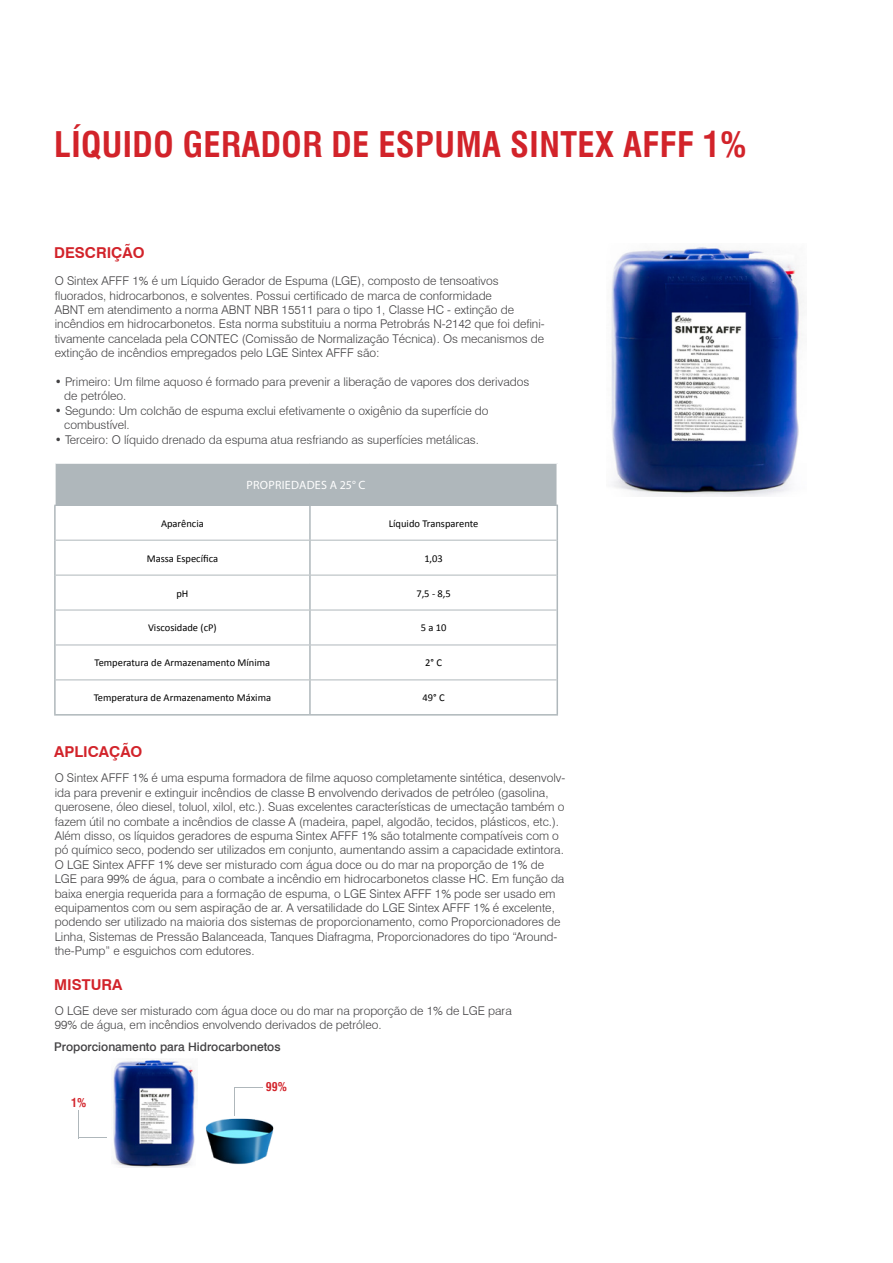
<style>
.page{position:relative;width:893px;height:1263px;background:#fff}
.page>*{position:absolute;margin:0;border:0;box-sizing:border-box;transform-origin:0 0}
.t1{font:700 condensed 34.5px "Swiss 721 BT";letter-spacing:.015em;color:#d2232a}
.t2{font:700 15px "Swiss 721 BT";color:#d2232a}
.t3{font:300 12px/14.4px "Swiss 721 BT";color:#414042}
.t4{font:500 12px "Swiss 721 BT";color:#414042}
.t5{font:12px "Myriad Pro";letter-spacing:.02em;color:#fff}
.t6{font:700 condensed 12px "Swiss 721 BT";color:#d2232a}
.t7{font:10.5px "Calibri";color:#000}
</style>
<div class="page">
<img style="left:611px;top:246px;width:192px;height:250px">
<div style="left:55px;top:463px;width:502px;height:42px;background:#afb7bb"></div>
<hr style="left:556px;top:464px;width:2px;height:41px;background:#fff">
<hr style="left:54px;top:462px;width:256px;height:2px;background:#fff">
<hr style="left:54px;top:464px;width:2px;height:41px;background:#fff">
<hr style="left:310px;top:462px;width:248px;height:2px;background:#fff">
<hr style="left:54px;top:505px;width:256px;height:1px;background:#afb7bb">
<hr style="left:310px;top:505px;width:248px;height:1px;background:#afb7bb">
<hr style="left:56px;top:540px;width:254px;height:1px;background:#afb7bb">
<hr style="left:310px;top:540px;width:247px;height:1px;background:#afb7bb">
<hr style="left:56px;top:575px;width:254px;height:1px;background:#afb7bb">
<hr style="left:310px;top:575px;width:247px;height:1px;background:#afb7bb">
<hr style="left:56px;top:610px;width:254px;height:1px;background:#afb7bb">
<hr style="left:310px;top:610px;width:247px;height:1px;background:#afb7bb">
<hr style="left:56px;top:645px;width:254px;height:1px;background:#afb7bb">
<hr style="left:310px;top:645px;width:247px;height:1px;background:#afb7bb">
<hr style="left:56px;top:679px;width:254px;height:1px;background:#afb7bb">
<hr style="left:310px;top:679px;width:247px;height:1px;background:#afb7bb">
<hr style="left:54px;top:506px;width:2px;height:34px;background:#afb7bb">
<hr style="left:309px;top:506px;width:2px;height:34px;background:#afb7bb">
<hr style="left:556px;top:506px;width:2px;height:34px;background:#afb7bb">
<hr style="left:54px;top:540px;width:2px;height:35px;background:#afb7bb">
<hr style="left:309px;top:540px;width:2px;height:35px;background:#afb7bb">
<hr style="left:556px;top:540px;width:2px;height:35px;background:#afb7bb">
<hr style="left:54px;top:575px;width:2px;height:35px;background:#afb7bb">
<hr style="left:309px;top:575px;width:2px;height:35px;background:#afb7bb">
<hr style="left:556px;top:575px;width:2px;height:35px;background:#afb7bb">
<hr style="left:54px;top:610px;width:2px;height:35px;background:#afb7bb">
<hr style="left:309px;top:610px;width:2px;height:35px;background:#afb7bb">
<hr style="left:556px;top:610px;width:2px;height:35px;background:#afb7bb">
<hr style="left:54px;top:645px;width:2px;height:35px;background:#afb7bb">
<hr style="left:309px;top:645px;width:2px;height:34px;background:#afb7bb">
<hr style="left:556px;top:645px;width:2px;height:35px;background:#afb7bb">
<hr style="left:54px;top:680px;width:2px;height:34px;background:#afb7bb">
<hr style="left:309px;top:680px;width:2px;height:34px;background:#afb7bb">
<hr style="left:556px;top:680px;width:2px;height:34px;background:#afb7bb">
<hr style="left:54px;top:714px;width:256px;height:2px;background:#afb7bb">
<hr style="left:310px;top:714px;width:248px;height:2px;background:#afb7bb">
<img style="left:113px;top:1058px;width:85px;height:110px">
<svg style="left:78px;top:1110px;width:29px;height:29px"></svg>
<div style="left:196px;top:1111px;width:81px;height:58px;background:#fff"></div>
<img style="left:205px;top:1118px;width:69px;height:46px">
<svg style="left:234px;top:1088px;width:1px;height:28px"></svg>
<h1 class="t1" style="left:54px;top:124px;width:694px">LÍQUIDO GERADOR DE ESPUMA SINTEX AFFF 1%</h1>
<p class="t2" style="left:54px;top:244px;width:92px">DESCRIÇÃO</p>
<p class="t3" style="left:55px;top:274px;width:492px">O Sintex AFFF 1% é um Líquido Gerador de Espuma (LGE), composto de tensoativos fluorados, hidrocarbonos, e solventes. Possui certificado de marca de conformidade<br>ABNT em atendimento a norma ABNT NBR 15511 para o tipo 1, Classe HC - extinção de incêndios em hidrocarbonetos. Esta norma substituiu a norma Petrobrás N-2142 que foi defini&shy;tivamente cancelada pela CONTEC (Comissão de Normalização Técnica). Os mecanismos de extinção de incêndios empregados pelo LGE Sintex AFFF são:</p>
<p class="t3" style="left:64px;top:374px;width:466px;text-indent:-10px">• Primeiro: Um filme aquoso é formado para prevenir a liberação de vapores dos derivados de petróleo.</p>
<p class="t3" style="left:64px;top:403px;width:426px;text-indent:-10px">• Segundo: Um colchão de espuma exclui efetivamente o oxigênio da superfície do combustível.</p>
<p class="t3" style="left:55px;top:432px;width:426px">• Terceiro: O líquido drenado da espuma atua resfriando as superfícies metálicas.</p>
<p class="t5" style="left:247px;top:477px;width:120px">PROPRIEDADES A 25° C</p>
<p class="t7" style="left:161px;top:516px;width:44px">Aparência</p>
<p class="t7" style="left:389px;top:516px;width:91px">Líquido Transparente</p>
<p class="t7" style="left:147px;top:551px;width:73px">Massa Específica</p>
<p class="t7" style="left:424px;top:551px;width:20px">1,03</p>
<p class="t7" style="left:176px;top:586px;width:14px">pH</p>
<p class="t7" style="left:416px;top:586px;width:36px">7,5 - 8,5</p>
<p class="t7" style="left:148px;top:621px;width:70px">Viscosidade (cP)</p>
<p class="t7" style="left:421px;top:621px;width:27px">5 a 10</p>
<p class="t7" style="left:94px;top:656px;width:177px">Temperatura de Armazenamento Mínima</p>
<p class="t7" style="left:425px;top:656px;width:18px">2° C</p>
<p class="t7" style="left:94px;top:691px;width:179px">Temperatura de Armazenamento Máxima</p>
<p class="t7" style="left:422px;top:691px;width:24px">49° C</p>
<p class="t2" style="left:54px;top:743px;width:67px">APLICAÇÃO</p>
<p class="t3" style="left:55px;top:771px;width:512px">O Sintex AFFF 1% é uma espuma formadora de filme aquoso completamente sintética, desenvolv&shy;ida para prevenir e extinguir incêndios de classe B envolvendo derivados de petróleo (gasolina, querosene, óleo diesel, toluol, xilol, etc.). Suas excelentes características de umectação também o fazem útil no combate a incêndios de classe A (madeira, papel, algodão, tecidos, plásticos, etc.).<br>Além disso, os líquidos geradores de espuma Sintex AFFF 1% são totalmente compatíveis com o pó químico seco, podendo ser utilizados em conjunto, aumentando assim a capacidade extintora.<br>O LGE Sintex AFFF 1% deve ser misturado com água doce ou do mar na proporção de 1% de LGE para 99% de água, para o combate a incêndio em hidrocarbonetos classe HC. Em função da baixa energia requerida para a formação de espuma, o LGE Sintex AFFF 1% pode ser usado em equipamentos com ou sem aspiração de ar. A versatilidade do LGE Sintex AFFF 1% é excelente, podendo ser utilizado na maioria dos sistemas de proporcionamento, como Proporcionadores de Linha, Sistemas de Pressão Balanceada, Tanques Diafragma, Proporcionadores do tipo “Around&shy;the-Pump” e esguichos com edutores.</p>
<p class="t2" style="left:54px;top:975px;width:70px">MISTURA</p>
<p class="t3" style="left:55px;top:1003px;width:458px">O LGE deve ser misturado com água doce ou do mar na proporção de 1% de LGE para<br>99% de água, em incêndios envolvendo derivados de petróleo.</p>
<p class="t4" style="left:54px;top:1040px;width:228px">Proporcionamento para Hidrocarbonetos</p>
<p class="t6" style="left:71px;top:1096px;width:17px">1%</p>
<p class="t6" style="left:266px;top:1079px;width:23px">99%</p>
</div>
